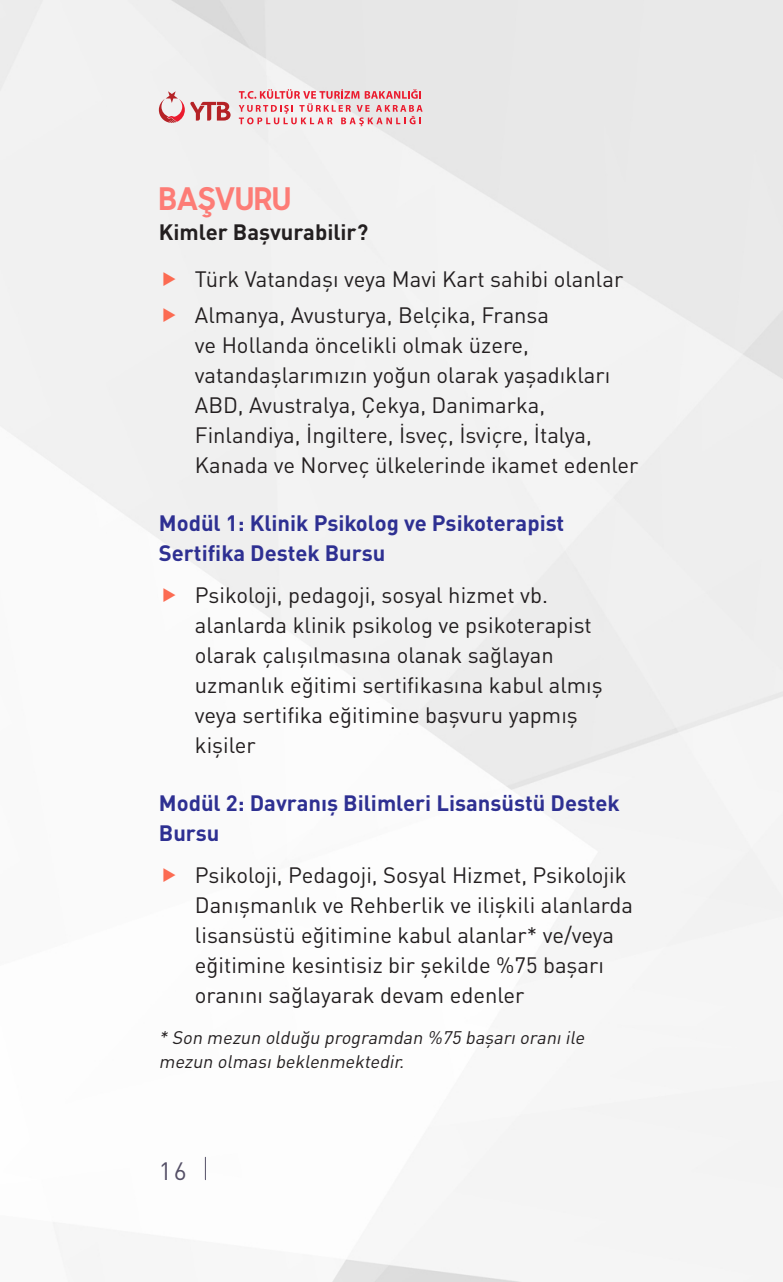
<style>
.page{position:relative;width:783px;height:1282px;background:#fff}
.page>*{position:absolute;margin:0;border:0;box-sizing:border-box;transform-origin:0 0}
.t1{font:700 31.2px "Samsung Sharp Sans";color:#fd7c76}
.t2{font:24.8px "DIN Pro";color:#544f66}
.t3{font:22px/30px "DIN Pro";color:#231f20}
.t4{font:700 22px/30px "DIN Pro";color:#2e3092}
.t5{font:700 22px "DIN Pro";color:#231f20}
.t6{font:italic 18px/24px "DIN Pro";color:#231f20}
</style>
<div class="page">
<img style="left:0;top:0;width:782px;height:1281px">
<svg style="left:159px;top:91px;width:71px;height:32px"></svg>
<svg style="left:239px;top:89px;width:183px;height:37px"></svg>
<svg style="left:205px;top:1157px;width:1px;height:22px"></svg>
<svg style="left:163px;top:272px;width:12px;height:14px"></svg>
<svg style="left:163px;top:308px;width:12px;height:14px"></svg>
<svg style="left:163px;top:587px;width:12px;height:14px"></svg>
<svg style="left:163px;top:867px;width:12px;height:14px"></svg>
<p class="t1" style="left:159px;top:176px;width:134px">BAŞVURU</p>
<p class="t5" style="left:159px;top:214px;width:211px">Kimler Başvurabilir?</p>
<p class="t3" style="left:195px;top:264px;width:430px">Türk Vatandaşı veya Mavi Kart sahibi olanlar</p>
<p class="t3" style="left:195px;top:299px;width:445px">Almanya, Avusturya, Belçika, Fransa<br>ve Hollanda öncelikli olmak üzere, vatandaşlarımızın yoğun olarak yaşadıkları ABD, Avustralya, Çekya, Danimarka, Finlandiya, İngiltere, İsveç, İsviçre, İtalya, Kanada ve Norveç ülkelerinde ikamet edenler</p>
<p class="t4" style="left:159px;top:506px;width:407px">Modül 1: Klinik Psikolog ve Psikoterapist<br>Sertifika Destek Bursu</p>
<p class="t3" style="left:195px;top:579px;width:409px">Psikoloji, pedagoji, sosyal hizmet vb. alanlarda klinik psikolog ve psikoterapist olarak çalışılmasına olanak sağlayan uzmanlık eğitimi sertifikasına kabul almış veya sertifika eğitimine başvuru yapmış kişiler</p>
<p class="t4" style="left:159px;top:785px;width:462px">Modül 2: Davranış Bilimleri Lisansüstü Destek<br>Bursu</p>
<p class="t3" style="left:195px;top:859px;width:439px">Psikoloji, Pedagoji, Sosyal Hizmet, Psikolojik Danışmanlık ve Rehberlik ve ilişkili alanlarda lisansüstü eğitimine kabul alanlar* ve/veya eğitimine kesintisiz bir şekilde %75 başarı oranını sağlayarak devam edenler</p>
<p class="t6" style="left:159px;top:1024px;width:430px">* Son mezun olduğu programdan %75 başarıoranıile mezun olmasıbeklenmektedir.</p>
<p class="t2" style="left:159px;top:1154px;width:29px">16</p>
</div>
